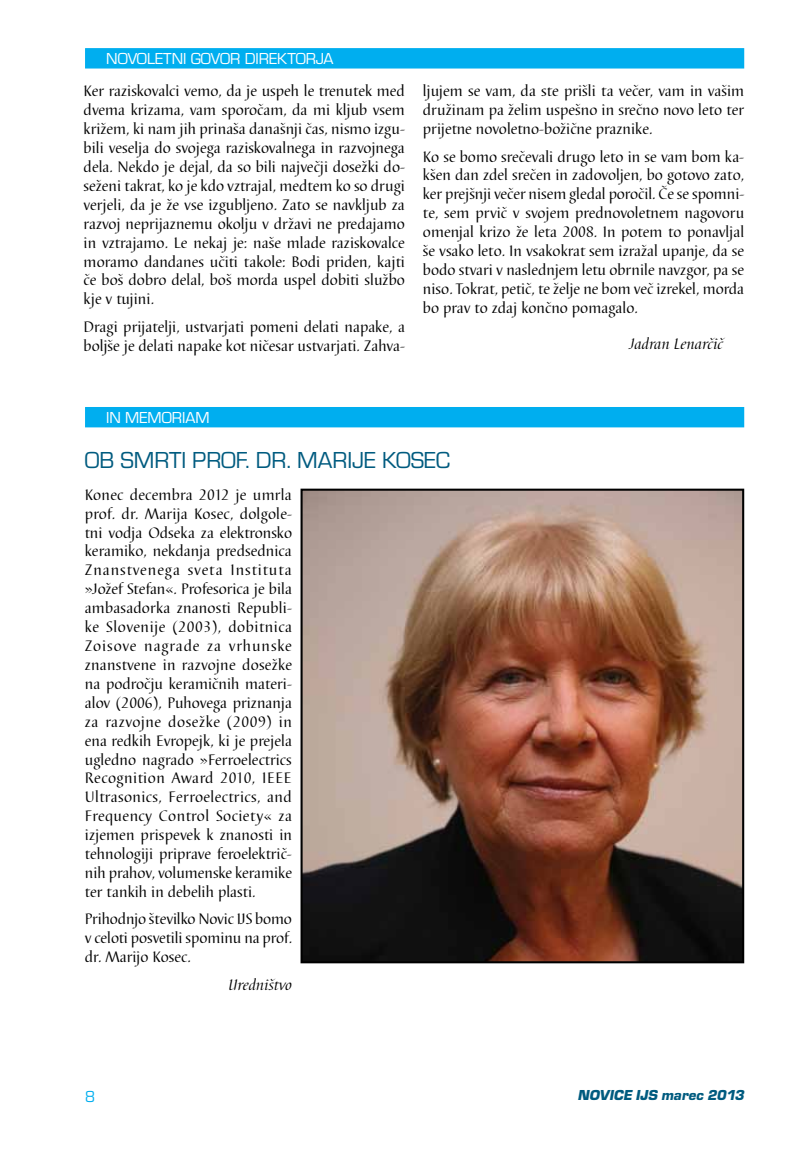
<style>
.page{position:relative;width:808px;height:1149px;background:#fff}
.page>*{position:absolute;margin:0;border:0;box-sizing:border-box;transform-origin:0 0}
.t1{font:24px "Eurostile TEE";color:#005b7f}
.t2{font:16.5px "Eurostile TEE";color:#fff}
.t3{font:16.5px "Eurostile TEE";color:#00aeef}
.t4{font:15.75px/18.9px "Barbedor TEE";color:#000;text-align:justify}
.t5{font:italic 15.75px "Barbedor TEE";color:#000}
.t6{font:italic 15px "Eurostile TEE Blac";color:#005b7f}
</style>
<div class="page">
<div style="left:85px;top:48px;width:659px;height:20px;background:#00aeef;border:2px solid #00aeef"></div>
<div style="left:85px;top:407px;width:659px;height:20px;background:#00aeef"></div>
<img style="left:303px;top:491px;width:438px;height:469px">
<div style="left:300px;top:488px;width:444px;height:475px;border:2px solid #000"></div>
<p class="t2" style="left:106px;top:50px;width:200px">NOVOLETN I GOVOR DIR EKTORJA</p>
<p class="t4" style="left:84px;top:82px;width:323px">Ker raziskovalci vemo, da je uspeh le trenutek med dvema krizama, vam sporočam, da mi kljub vsem križem, ki nam jih prinaša današnji čas, nismo izgu&shy;bili veselja do svojega raziskovalnega in razvojnega dela. Nekdo je dejal, da so bili največji dosežki do&shy;seženi takrat, ko je kdo vztrajal, medtem ko so drugi verjeli, da je že vse izgubljeno. Zato se navkljub za razvoj neprijaznemu okolju v državi ne predajamo in vztrajamo. Le nekaj je: naše mlade raziskovalce moramo dandanes učiti takole: Bodi priden, kajti če boš dobro delal, boš morda uspel dobiti službo kje v tujini.</p>
<p class="t4" style="left:84px;top:317px;width:323px">Dragi prijatelji, ustvarjati pomeni delati napake, a boljše je delati napake kot ničesar ustvarjati. Zahva-</p>
<p class="t4" style="left:423px;top:82px;width:323px">ljujem se vam, da ste prišli ta večer, vam in vašim družinam pa želim uspešno in srečno novo leto ter prijetne novoletno-božične praznike.</p>
<p class="t4" style="left:423px;top:147px;width:323px">Ko se bomo srečevali drugo leto in se vam bom ka&shy;kšen dan zdel srečen in zadovoljen, bo gotovo zato, ker prejšnji večer nisem gledal poročil. Če se spomni&shy;te, sem prvič v svojem prednovoletnem nagovoru omenjal krizo že leta 2008. In potem to ponavljal še vsako leto. In vsakokrat sem izražal upanje, da se bodo stvari v naslednjem letu obrnile navzgor, pa se niso. Tokrat, petič, te želje ne bom več izrekel, morda bo prav to zdaj končno pomagalo.</p>
<p class="t5" style="left:630px;top:334px;width:95px">Jadran Lenarčič</p>
<p class="t2" style="left:106px;top:408px;width:54px">IN MEMOR</p>
<p class="t2" style="left:182px;top:408px;width:16px">IAM</p>
<h1 class="t1" style="left:85px;top:447px;width:53px">OB SMR</h1>
<h1 class="t1" style="left:169px;top:447px;width:280px">TI PROF. DR. MARIJE KOSEC</h1>
<p class="t4" style="left:85px;top:485px;width:209px">Konec decembra 2012 je umrla prof. dr. Marija Kosec, dolgole&shy;tni vodja Odseka za elektronsko keramiko, nekdanja predsednica Znanstvenega sveta Instituta »Jožef Stefan«. Profesorica je bila ambasadorka znanosti Republi&shy;ke Slovenije (2003), dobitnica Zoisove nagrade za vrhunske znanstvene in razvojne dosežke na področju keramičnih materi&shy;alov (2006), Puhovega priznanja za razvojne dosežke (2009) in ena redkih Evropejk, ki je prejela ugledno nagrado »Ferroelectrics Recognition Award 2010, IEEE Ultrasonics, Ferroelectrics, and Frequency Control Society« za izjemen prispevek k znanosti in tehnologiji priprave feroelektrič&shy;nih prahov, volumenske keramike ter tankih in debelih plasti.</p>
<p class="t4" style="left:85px;top:909px;width:209px">Prihodnjo številko Novic IJS bomo v celoti posvetili spominu na prof. dr. Marijo Kosec.</p>
<p class="t5" style="left:228px;top:974px;width:65px">Uredništvo</p>
<p class="t3" style="left:85px;top:1087px;width:12px">8</p>
<p class="t6" style="left:577px;top:1085px;width:171px">NOVICE IJS marec 2013</p>
</div>
